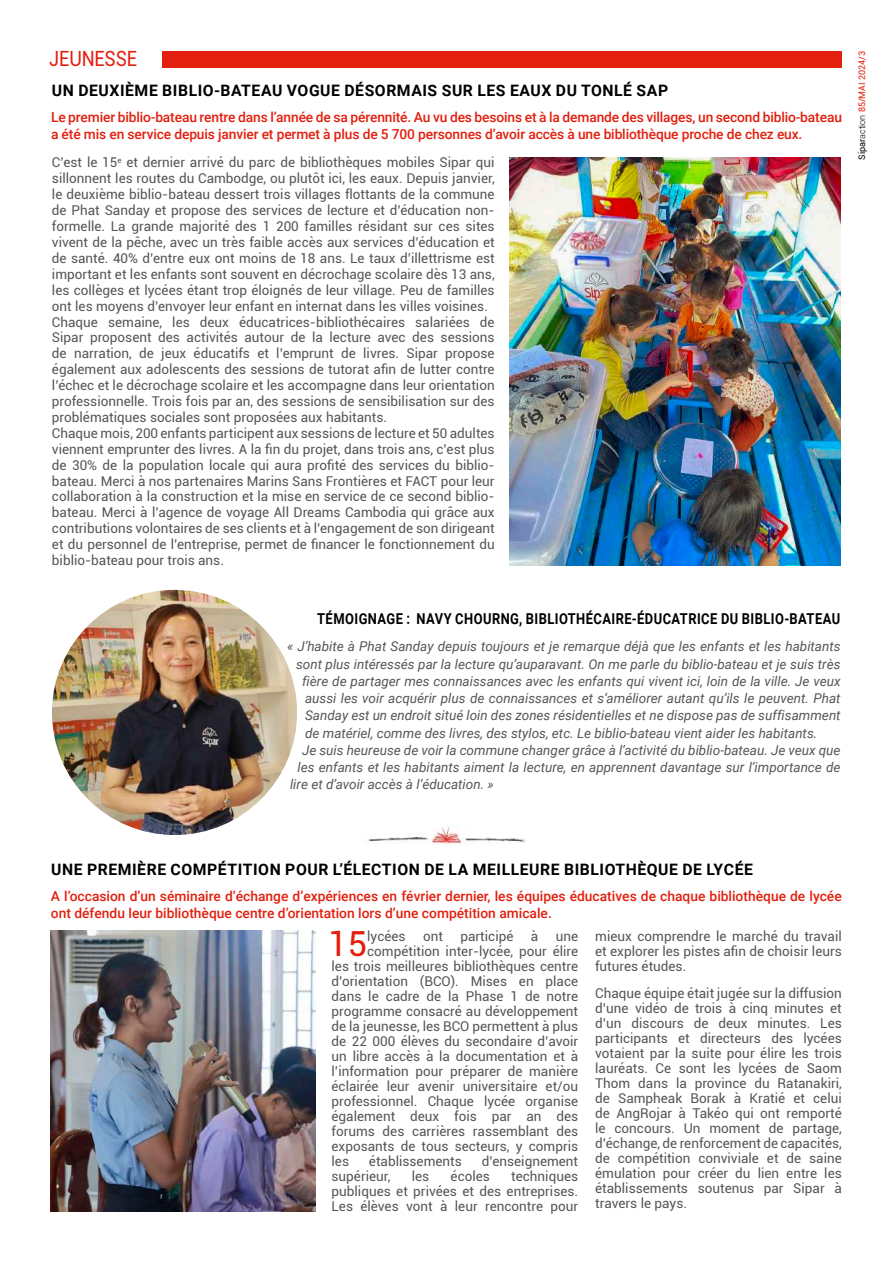
<style>
.page{position:relative;width:893px;height:1263px;background:#fff}
.page>*{position:absolute;margin:0;border:0;box-sizing:border-box;transform-origin:0 0}
.t1{font:34.65px "Roboto";color:#e31f0e}
.t2{font:21px "Roboto";letter-spacing:-.01em;color:#e31f0e;scale:.88 1}
.t3{font:700 15.75px "Roboto";letter-spacing:.035em;color:#000}
.t4{font:700 15px "Roboto";letter-spacing:.035em;color:#000;scale:.86 1}
.t5{font:500 13.8px/16.5px "Roboto";letter-spacing:-.01em;color:#e31f0e}
.t6{font:13.5px/15.9px "Roboto";color:#555;text-align:justify}
.t7{font:italic 13.5px "Roboto";color:#555}
.t8{font:9px "Roboto";color:#e31f0e}
.s1{color:#000}
.s2{font-weight:300;color:#000}
</style>
<div class="page">
<div style="left:162px;top:51px;width:680px;height:17px;background:#e31f0e"></div>
<img style="left:51px;top:930px;width:265px;height:281px">
<img style="left:509px;top:157px;width:332px;height:408px">
<img style="left:368px;top:826px;width:158px;height:18px">
<img style="left:52px;top:590px;width:245px;height:245px;border-radius:123px">
<h2 class="t2" style="left:49px;top:44px;width:101px">JEUNESSE</h2>
<p class="t3" style="left:52px;top:79px;width:618px">UN DEUXIÈME BIBLIO-BATEAU VOGUE DÉSORMAIS SUR LES EAUX DU TONLÉ SAP</p>
<p class="t5" style="left:51px;top:108px;width:792px">Le premier biblio-bateau rentre dans l’année de sa pérennité. Au vu des besoins et à la demande des villages, un second biblio-bateau a été mis en service depuis janvier et permet à plus de 5 700 personnes d’avoir accès à une bibliothèque proche de chez eux.</p>
<p class="t6" style="left:52px;top:154px;width:444px;text-align:left">C’est le 15<sup>e</sup> et dernier arrivé du parc de bibliothèques mobiles Sipar qui sillonnent les routes du Cambodge, ou plutôt ici, les eaux. Depuis janvier, le deuxième biblio-bateau dessert trois villages flottants de la commune de Phat Sanday et propose des services de lecture et d’éducation non&shy;formelle. La grande majorité des 1 200 familles résidant sur ces sites vivent de la pêche, avec un très faible accès aux services d’éducation et de santé. 40% d’entre eux ont moins de 18 ans. Le taux d’illettrisme est important et les enfants sont souvent en décrochage scolaire dès 13 ans, les collèges et lycées étant trop éloignés de leur village. Peu de familles ont les moyens d’envoyer leur enfant en internat dans les villes voisines.<br>Chaque semaine, les deux éducatrices-bibliothécaires salariées de Sipar proposent des activités autour de la lecture avec des sessions de narration, de jeux éducatifs et l’emprunt de livres. Sipar propose également aux adolescents des sessions de tutorat afin de lutter contre l’échec et le décrochage scolaire et les accompagne dans leur orientation professionnelle. Trois fois par an, des sessions de sensibilisation sur des problématiques sociales sont proposées aux habitants.<br>Chaque mois, 200 enfants participent aux sessions de lecture et 50 adultes viennent emprunter des livres. A la fin du projet, dans trois ans, c’est plus de 30% de la population locale qui aura profité des services du biblio&shy;bateau. Merci à nos partenaires Marins Sans Frontières et FACT pour leur collaboration à la construction et la mise en service de ce second biblio&shy;bateau. Merci à l’agence de voyage All Dreams Cambodia qui grâce aux contributions volontaires de ses clients et à l’engagement de son dirigeant et du personnel de l’entreprise, permet de financer le fonctionnement du biblio-bateau pour trois ans.</p>
<p class="t4" style="left:317px;top:608px;width:610px">TÉMOIGNAGE : NAVY CHOURNG, BIBLIOTHÉCAIRE-ÉDUCATRICE DU BIBLIO-BATEAU</p>
<p class="t7" style="left:287px;top:637px;width:555px">« J’habite à Phat Sanday depuis toujours et je remarque déjà que les enfants et les habitants</p>
<p class="t7" style="left:296px;top:654px;width:546px">sont plus intéressés par la lecture qu’auparavant. On me parle du biblio-bateau et je suis très</p>
<p class="t7" style="left:302px;top:672px;width:540px">fière de partager mes connaissances avec les enfants qui vivent ici, loin de la ville. Je veux</p>
<p class="t7" style="left:305px;top:689px;width:537px">aussi les voir acquérir plus de connaissances et s’améliorer autant qu’ils le peuvent. Phat</p>
<p class="t7" style="left:305px;top:706px;width:537px">Sanday est un endroit situé loin des zones résidentielles et ne dispose pas de suffisamment</p>
<p class="t7" style="left:305px;top:723px;width:514px">de matériel, comme des livres, des stylos, etc. Le biblio-bateau vient aider les habitants.</p>
<p class="t7" style="left:302px;top:741px;width:540px">Je suis heureuse de voir la commune changer grâce à l’activité du biblio-bateau. Je veux que</p>
<p class="t7" style="left:298px;top:758px;width:545px">les enfants et les habitants aiment la lecture, en apprennent davantage sur l’importance de</p>
<p class="t7" style="left:290px;top:775px;width:205px">lire et d’avoir accès à l’éducation. »</p>
<p class="t8" style="left:856px;top:160px;width:110px;rotate:-90deg"><span class="s1">Sipar</span><span class="s2">action</span> 85/MAI 2024/3</p>
<p class="t3" style="left:51px;top:858px;width:703px">UNE PREMIÈRE COMPÉTITION POUR L’ÉLECTION DE LA MEILLEURE BIBLIOTHÈQUE DE LYCÉE</p>
<p class="t5" style="left:51px;top:887px;width:792px">A l’occasion d’un séminaire d’échange d’expériences en février dernier, les équipes éducatives de chaque bibliothèque de lycée ont défendu leur bibliothèque centre d’orientation lors d’une compétition amicale.</p>
<h1 class="t1" style="left:328px;top:919px;width:40px">15</h1>
<p class="t6" style="left:367px;top:927px;width:40px">lycées</p>
<p class="t6" style="left:423px;top:927px;width:21px">ont</p>
<p class="t6" style="left:460px;top:927px;width:55px">participé</p>
<p class="t6" style="left:531px;top:927px;width:9px">à</p>
<p class="t6" style="left:556px;top:927px;width:24px">une</p>
<p class="t6" style="left:367px;top:942px;width:212px">compétition inter-lycée, pour élire</p>
<p class="t6" style="left:332px;top:957px;width:248px">les trois meilleures bibliothèques centre</p>
<p class="t6" style="left:332px;top:972px;width:248px">d’orientation (BCO). Mises en place</p>
<p class="t6" style="left:332px;top:987px;width:248px">dans le cadre de la Phase 1 de notre</p>
<p class="t6" style="left:332px;top:1002px;width:248px">programme consacré au développement</p>
<p class="t6" style="left:332px;top:1017px;width:248px">de la jeunesse, les BCO permettent à plus</p>
<p class="t6" style="left:332px;top:1032px;width:248px">de 22 000 élèves du secondaire d’avoir</p>
<p class="t6" style="left:332px;top:1047px;width:248px">un libre accès à la documentation et à</p>
<p class="t6" style="left:332px;top:1062px;width:248px">l’information pour préparer de manière</p>
<p class="t6" style="left:332px;top:1077px;width:248px">éclairée leur avenir universitaire et/ou</p>
<p class="t6" style="left:332px;top:1092px;width:248px">professionnel. Chaque lycée organise</p>
<p class="t6" style="left:332px;top:1107px;width:248px">également deux fois par an des</p>
<p class="t6" style="left:332px;top:1122px;width:248px">forums des carrières rassemblant des</p>
<p class="t6" style="left:332px;top:1137px;width:248px">exposants de tous secteurs, y compris</p>
<p class="t6" style="left:332px;top:1152px;width:19px">les</p>
<p class="t6" style="left:369px;top:1152px;width:94px">établissements</p>
<p class="t6" style="left:482px;top:1152px;width:98px">d’enseignement</p>
<p class="t6" style="left:332px;top:1167px;width:60px">supérieur,</p>
<p class="t6" style="left:412px;top:1167px;width:19px">les</p>
<p class="t6" style="left:451px;top:1167px;width:41px">écoles</p>
<p class="t6" style="left:332px;top:1168px;width:248px;line-height:15px;text-indent:180px">techniques publiques et privées et des entreprises.<br>Les élèves vont à leur rencontre pour</p>
<p class="t6" style="left:595px;top:928px;width:248px;line-height:15px">mieux comprendre le marché du travail et explorer les pistes afin de choisir leurs futures études.</p>
<p class="t6" style="left:595px;top:986px;width:248px;line-height:15px">Chaque équipe était jugée sur la diffusion d’une vidéo de trois à cinq minutes et d’un discours de deux minutes. Les participants et directeurs des lycées votaient par la suite pour élire les trois lauréats. Ce sont les lycées de Saom Thom dans la province du Ratanakiri, de Sampheak Borak à Kratié et celui de AngRojar à Takéo qui ont remporté le concours. Un moment de partage, d’échange, de renforcement de capacités, de compétition conviviale et de saine émulation pour créer du lien entre les établissements soutenus par Sipar à travers le pays.</p>
</div>
